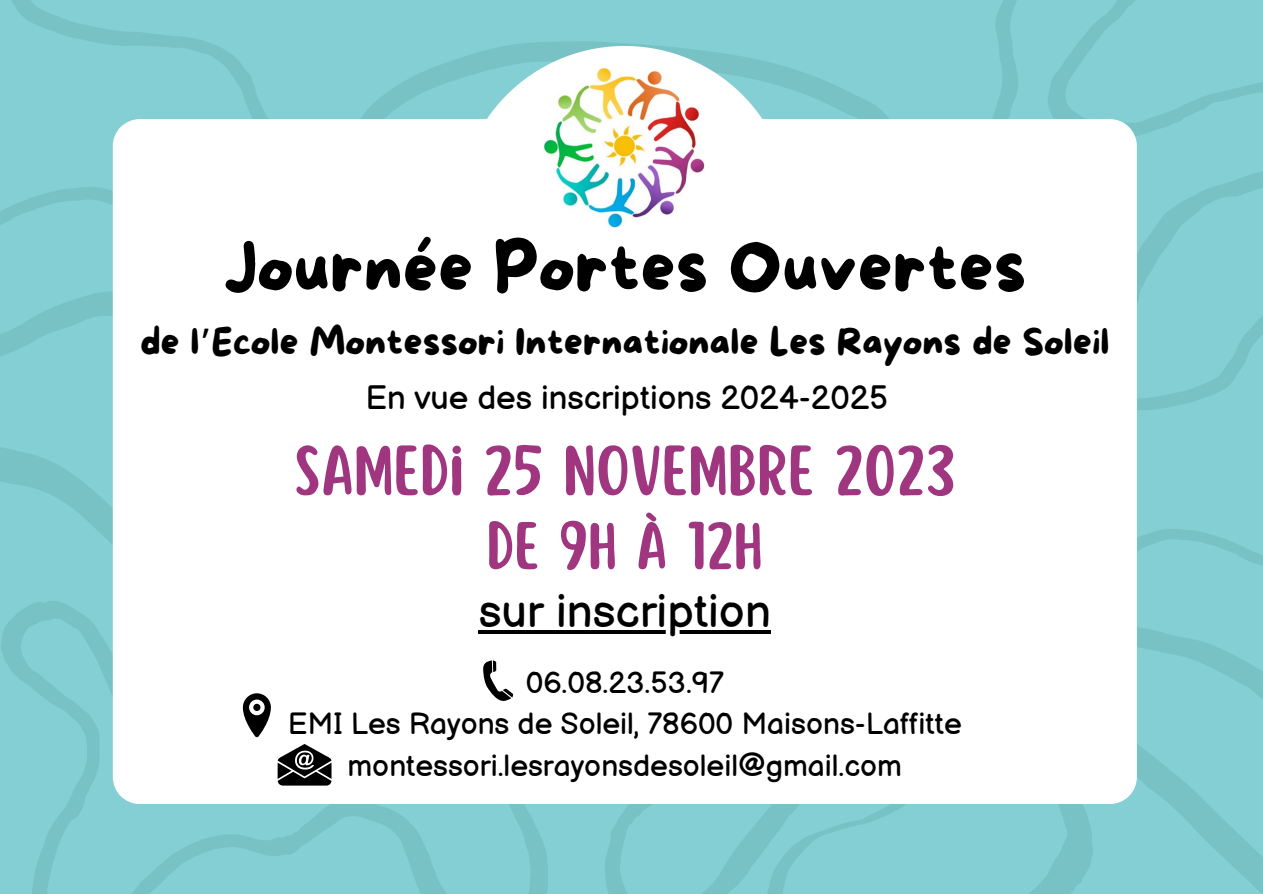
<style>
.page{position:relative;width:1263px;height:894px;background:#fff}
.page>*{position:absolute;margin:0;border:0;box-sizing:border-box;transform-origin:0 0}
.t1{font:69px "More Sugar";color:#000}
.t2{font:62.4px "Scripter";color:#9f367f}
.t3{font:59.1px "Scripter";color:#9f367f}
.t4{font:45.9px "Balsamiq Sans";color:#000}
.t5{font:37.5px "More Sugar";color:#000}
.t6{font:33px "Balsamiq Sans";color:#000}
.t7{font:30px "Balsamiq Sans";color:#000}
.s1{font-family:"Noto Sans Gurmukhi"}
</style>
<div class="page">
<div style="left:0;top:0;width:1263px;height:893px;background:#84cfd4"></div>
<svg style="left:992px;top:0;width:271px;height:297px"></svg>
<svg style="left:361px;top:41px;width:528px;height:78px"></svg>
<svg style="left:0;top:0;width:269px;height:263px"></svg>
<svg style="left:604px;top:803px;width:427px;height:90px"></svg>
<svg style="left:32px;top:775px;width:516px;height:118px"></svg>
<svg style="left:0;top:263px;width:113px;height:512px"></svg>
<svg style="left:1137px;top:297px;width:126px;height:268px"></svg>
<svg style="left:1031px;top:627px;width:232px;height:266px"></svg>
<div style="left:113px;top:119px;width:1024px;height:684px;background:#fff"></div>
<svg style="left:458px;top:46px;width:333px;height:333px;background:#eff8f9"></svg>
<img style="left:545px;top:68px;width:159px;height:159px">
<svg style="left:483px;top:660px;width:30px;height:41px"></svg>
<svg style="left:278px;top:743px;width:53px;height:42px;background:#585858"></svg>
<svg style="left:243px;top:693px;width:28px;height:44px"></svg>
<div style="left:253px;top:703px;width:7px;height:7px;background:#000;border-radius:50%"></div>
<svg style="left:479px;top:629px;width:292px;height:4px"></svg>
<p class="t1" style="left:223px;top:230px;width:805px">Journée Portes Ouvertes</p>
<p class="t5" style="left:140px;top:322px;width:971px">de l<span class="s1">’</span>Ecole Montessori Internationale Les Rayons de Soleil</p>
<p class="t6" style="left:365px;top:379px;width:524px">En vue des inscriptions 2024-2025</p>
<p class="t2" style="left:294px;top:439px;width:663px">SAMEDI 25 NOVEMBRE 2023</p>
<p class="t3" style="left:487px;top:516px;width:278px">DE 9H À 12H</p>
<p class="t4" style="left:479px;top:585px;width:294px">sur inscription</p>
<p class="t7" style="left:526px;top:665px;width:200px">06.08.23.53.97</p>
<p class="t7" style="left:288px;top:707px;width:675px">EMI Les Rayons de Soleil, 78600 Maisons-Laffitte</p>
<p class="t7" style="left:348px;top:748px;width:556px">montessori.lesrayonsdesoleil@gmail.com</p>
</div>
